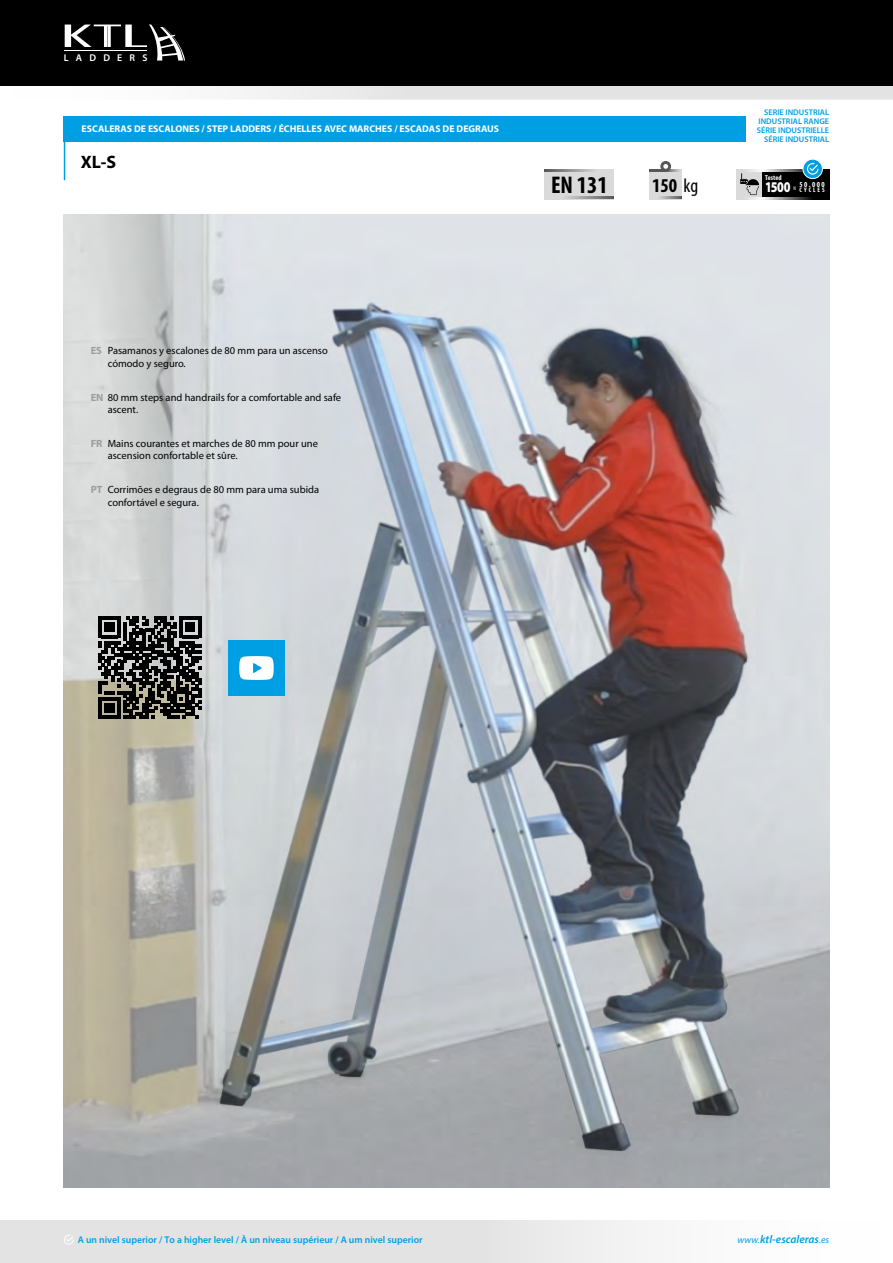
<style>
.page{position:relative;width:893px;height:1263px;background:#fff}
.page>*{position:absolute;margin:0;border:0;box-sizing:border-box;transform-origin:0 0}
.t1{font:700 condensed 24.15px "Myriad Pro";color:#000}
.t2{font:700 condensed 19.65px "Myriad Pro";color:#000}
.t3{font:700 18px "Myriad Pro";color:#000}
.t4{font:900 14.85px "Myriad Pro";color:#fff;scale:.79 1}
.t5{font:italic 600 11.25px "Myriad Pro";color:#009fe3}
.t6{font:10.5px/12.6px "Myriad Pro";color:#000}
.t7{font:600 9.9px "Myriad Pro";letter-spacing:.735em;color:#fff}
.t8{font:700 9.75px "Myriad Pro";color:#fff}
.t9{font:600 9.75px "Myriad Pro";color:#009fe3}
.t10{font:600 8.25px/9px "Myriad Pro";color:#009fe3;text-align:right}
.t11{font:700 condensed 7.65px "Myriad";color:#fff}
.t12{font:700 condensed 7.2px "Myriad";color:#fff}
.t13{font:700 condensed 6.45px "Myriad";letter-spacing:.295em;color:#fff}
.t14{font:condensed 5.4px "Myriad";color:#fff}
.s1{font-family:"Myriad";font-weight:400}
.s2{font-weight:700;color:#9d9d9c}
.s3{font-weight:400;font-size:9.75px}
</style>
<div class="page">
<div style="left:0;top:1221px;width:893px;height:42px;background:linear-gradient(to right,#dbdbdb,#fcfcfc)"></div>
<svg style="left:64px;top:1235px;width:10px;height:10px"></svg>
<svg style="left:0;top:85px;width:893px;height:15px;fill:#e3e3e3"></svg>
<div style="left:0;top:0;width:893px;height:85px;background:#000"></div>
<svg style="left:65px;top:24px;width:120px;height:37px"></svg>
<hr style="left:64px;top:133px;width:1px;height:47px;background:#009fe3">
<div style="left:64px;top:116px;width:682px;height:26px;background:#009fe3"></div>
<div style="left:649px;top:169px;width:33px;height:30px;background:#dadada"></div>
<hr style="left:649px;top:169px;width:33px;height:3px;background:#575756">
<svg style="left:660px;top:161px;width:11px;height:11px"></svg>
<hr style="left:649px;top:196px;width:33px;height:3px;background:#575756">
<div style="left:545px;top:169px;width:69px;height:30px;background:#dadada"></div>
<hr style="left:545px;top:169px;width:69px;height:3px;background:#575756">
<hr style="left:545px;top:196px;width:69px;height:3px;background:#575756">
<div style="left:762px;top:169px;width:67px;height:30px;background:#000"></div>
<hr style="left:762px;top:169px;width:67px;height:2px;background:#fff">
<hr style="left:762px;top:197px;width:67px;height:2px;background:#fff">
<svg style="left:803px;top:159px;width:19px;height:20px"></svg>
<div style="left:803px;top:159px;width:20px;height:20px;border:1px solid #fff;border-radius:50%"></div>
<svg style="left:807px;top:163px;width:11px;height:12px"></svg>
<div style="left:736px;top:169px;width:26px;height:30px;background:#dadada"></div>
<hr style="left:736px;top:169px;width:26px;height:2px;background:#fff">
<hr style="left:736px;top:197px;width:26px;height:2px;background:#fff">
<svg style="left:740px;top:173px;width:19px;height:22px"></svg>
<img style="left:64px;top:214px;width:765px;height:973px">
<svg style="left:99px;top:616px;width:102px;height:103px;background:#444441"></svg>
<div style="left:229px;top:640px;width:56px;height:56px;background:#009fe3"></div>
<img style="left:240px;top:656px;width:33px;height:23px">
<p class="t7" style="left:64px;top:51px;width:85px">LADDERS</p>
<p class="t8" style="left:82px;top:123px;width:419px">ESCALERAS DE ESCALONES / STEP LADDERS / ÉCHELLES AVEC MARCHES / ESCADAS DE DEGRAUS</p>
<h3 class="t3" style="left:81px;top:151px;width:37px">XL-S</h3>
<p class="t10" style="left:757px;top:107px;width:74px">SERIE INDUSTRIAL<br>INDUSTRIAL RANGE<br>SÉRIE INDUSTRIELLE<br>SÉRIE INDUSTRIAL</p>
<p class="t12" style="left:765px;top:174px;width:18px">Tested</p>
<h3 class="t4" style="left:765px;top:177px;width:34px">1500</h3>
<p class="t14" style="left:793px;top:185px;width:4px">N</p>
<h1 class="t1" style="left:551px;top:170px;width:58px">EN 131</h1>
<h2 class="t2" style="left:652px;top:173px;width:48px">150 <span class="s1">kg</span></h2>
<p class="t11" style="left:800px;top:180px;width:27px">50.000</p>
<p class="t13" style="left:800px;top:187px;width:26px">CYCLES</p>
<p class="t6" style="left:108px;top:344px;width:222px;text-indent:-17px"><span class="s2">ES</span> Pasamanos y escalones de 80 mm para un ascenso cómodo y seguro.</p>
<p class="t6" style="left:108px;top:391px;width:235px;text-indent:-17px"><span class="s2">EN</span> 80 mm steps and handrails for a comfortable and safe ascent.</p>
<p class="t6" style="left:108px;top:437px;width:212px;text-indent:-17px"><span class="s2">FR</span> Mains courantes et marches de 80 mm pour une ascension confortable et sûre.</p>
<p class="t6" style="left:108px;top:483px;width:213px;text-indent:-17px"><span class="s2">PT</span> Corrimões e degraus de 80 mm para uma subida confortável e segura.</p>
<p class="t9" style="left:78px;top:1234px;width:346px">A un nivel superior / To a higher level / À un niveau supérieur / A um nivel superior</p>
<p class="t5" style="left:737px;top:1232px;width:93px"><span class="s3">www.</span>ktl-escaleras<span class="s3">.es</span></p>
</div>
